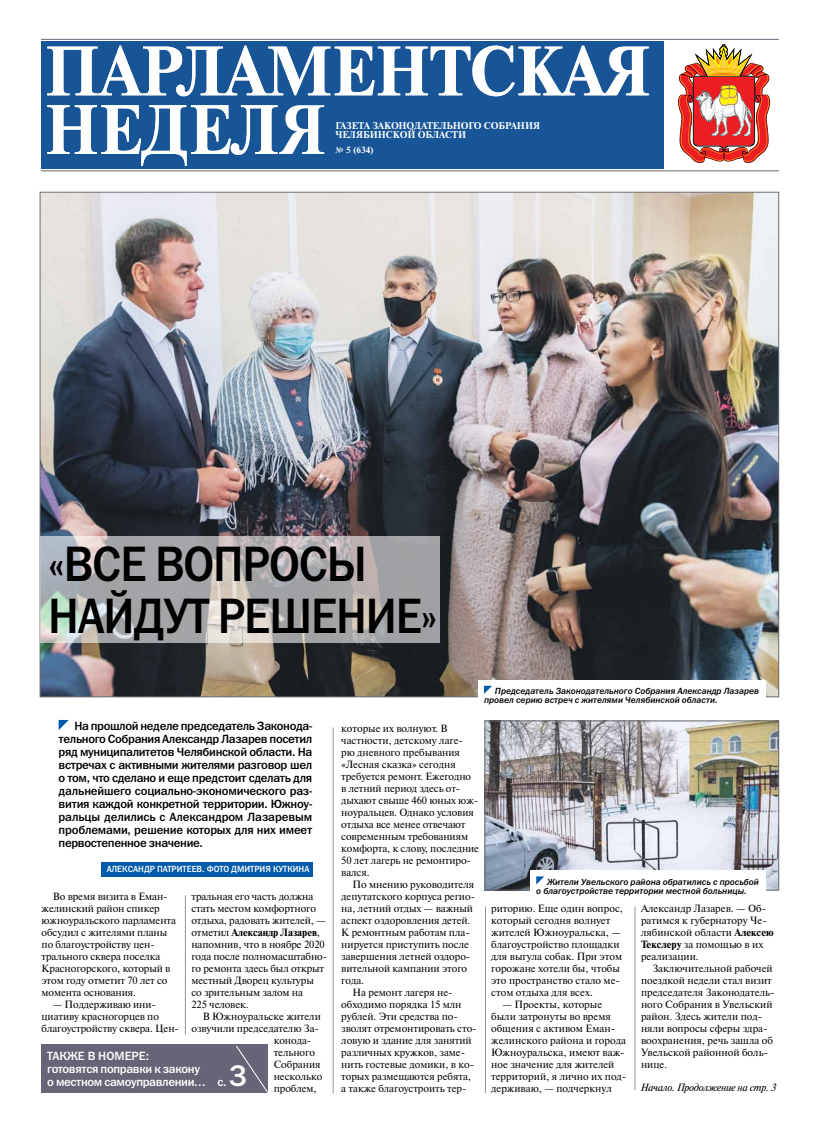
<style>
.page{position:relative;width:820px;height:1134px;background:#fff}
.page>*{position:absolute;margin:0;border:0;box-sizing:border-box;transform-origin:0 0}
.t1{font:700 69.6px/58.6px "Newton C";color:#fff;scale:.95 1}
.t2{font:50px/52px "Franklin Gothic Medium C";letter-spacing:-.025em;color:#000;scale:.91 1}
.t3{font:30px "Franklin Gothic Medium C";color:#fff}
.t4{font:12px/13px "Franklin Gothic Medium C";letter-spacing:-.03em;color:#000;text-align:justify}
.t5{font:12px/13px "Franklin Gothic Medium C";letter-spacing:-.03em;color:#fff}
.t6{font:10.5px/12px "Newton C";letter-spacing:-.005em;color:#000}
.t7{font:italic 10.5px "Newton C";letter-spacing:-.03em;color:#000}
.t8{font:700 9.8px "Newton C";color:#fff}
.t9{font:italic 9px/9px "Franklin Gothic Medium C";color:#000}
.t10{font:9px "Franklin Gothic Medium C";color:#fff;scale:.95 1}
.t11{font:700 9px "Newton C";color:#fff}
.s1{font-family:"Minion Pro"}
.s2{font-weight:700}
</style>
<div class="page">
<div style="left:41px;top:41px;width:622px;height:127px;background:#175597"></div>
<img style="left:678px;top:44px;width:91px;height:119px">
<hr style="left:41px;top:170px;width:737px;height:1px;background:#666577">
<hr style="left:41px;top:39px;width:737px;height:1px;background:#666577">
<img style="left:42px;top:194px;width:734px;height:501px">
<svg style="left:40px;top:537px;width:399px;height:106px;background:#b1b1b2"></svg>
<div style="left:478px;top:680px;width:287px;height:33px;background:#fff"></div>
<svg style="left:484px;top:686px;width:8px;height:8px"></svg>
<svg style="left:59px;top:720px;width:10px;height:10px"></svg>
<div style="left:101px;top:862px;width:211px;height:14px;background:#005baa"></div>
<img style="left:486px;top:723px;width:290px;height:165px">
<div style="left:484px;top:721px;width:294px;height:169px;border:1px solid #696a6d"></div>
<div style="left:530px;top:871px;width:235px;height:30px;background:#fff"></div>
<svg style="left:536px;top:876px;width:8px;height:8px"></svg>
<div style="left:41px;top:1045px;width:227px;height:48px;background:#666577"></div>
<svg style="left:235px;top:1044px;width:33px;height:49px"></svg>
<hr style="left:185px;top:895px;width:1px;height:140px;background:#939598">
<hr style="left:333px;top:727px;width:1px;height:366px;background:#939598">
<hr style="left:485px;top:907px;width:1px;height:186px;background:#939598">
<hr style="left:634px;top:907px;width:1px;height:183px;background:#939598">
<h1 class="t1" style="left:45px;top:42px;width:638px">ПАРЛАМЕНТСКАЯ<br>НЕДЕЛЯ</h1>
<p class="t8" style="left:335px;top:120px;width:24px">Газета</p>
<p class="t8" style="left:372px;top:120px;width:8px">Зак</p>
<p class="t8" style="left:391px;top:120px;width:31px">онодател</p>
<p class="t8" style="left:446px;top:120px;width:67px">ьного Cобран</p>
<p class="t8" style="left:525px;top:120px;width:14px">ия</p>
<p class="t8" style="left:335px;top:130px;width:15px">Челя</p>
<p class="t8" style="left:363px;top:130px;width:23px">бинск</p>
<p class="t8" style="left:399px;top:130px;width:40px">ой област</p>
<p class="t8" style="left:458px;top:130px;width:10px">и</p>
<p class="t11" style="left:335px;top:145px;width:39px"><span class="s1">№</span> 5 (634)</p>
<h2 class="t2" style="left:48px;top:537px;width:429px">«Все вопросы найдут решение»</h2>
<p class="t9" style="left:484px;top:686px;width:276px;text-indent:11px">Председатель Законодательного Собрания Александр Лазарев провел серию встреч с жителями Челябинской области.</p>
<p class="t4" style="left:59px;top:719px;width:255px;text-indent:16px">На прошлой неделе председатель Законода&shy;тельного Собрания Александр Лазарев посетил ряд муниципалитетов Челябинской области. На встречах с активными жителями разговор шел о том, что сделано и еще предстоит сделать для дальнейшего социально-экономического раз&shy;вития каждой конкретной территории. Южноу&shy;ральцы делились с Александром Лазаревым проблемами, решение которых для них имеет первостепенное значение.</p>
<p class="t10" style="left:107px;top:864px;width:215px">александр патритеев. Фото дмитрия куткина</p>
<p class="t6" style="left:42px;top:890px;width:136px;text-indent:11px">Во время визита в Еман&shy;желинский район спикер южноуральского парламента обсудил с жителями планы по благоустройству цен&shy;трального сквера поселка<br>Красногорского, который в этом году отметит 70 лет со момента основания.</p>
<p class="t6" style="left:42px;top:998px;width:139px;text-indent:11px">— Поддерживаю ини&shy;циативу красногорцев по благоустройству сквера. Цен-</p>
<p class="t6" style="left:191px;top:890px;width:137px">тральная его часть должна стать местом комфортного отдыха, радовать жителей, — отметил <span class="s2">Александр Лазарев</span>, напомнив, что в ноябре 2020 года после полномасштабно&shy;го ремонта здесь был открыт местный Дворец культуры<br>со зрительным залом на<br>225 человек.</p>
<p class="t6" style="left:203px;top:1010px;width:119px">В Южноуральске жители</p>
<p class="t6" style="left:191px;top:1022px;width:129px">озвучили председателю За-</p>
<p class="t6" style="left:273px;top:1034px;width:39px">конода-</p>
<p class="t6" style="left:273px;top:1046px;width:43px">тельного</p>
<p class="t6" style="left:273px;top:1058px;width:48px">Собрания</p>
<p class="t6" style="left:273px;top:1070px;width:50px">несколько</p>
<p class="t6" style="left:273px;top:1082px;width:45px">проблем,</p>
<p class="t5" style="left:47px;top:1049px;width:60px">ТАКЖЕ В НОМЕРЕ</p>
<p class="t5" style="left:47px;top:1049px;width:181px;text-indent:99px">:<br>готовятся поправки к закону<br>о местном самоуправлении... с.</p>
<h3 class="t3" style="left:228px;top:1059px;width:20px">3</h3>
<p class="t6" style="left:341px;top:722px;width:139px">которые их волнуют. В частности, детскому лаге&shy;рю дневного пребывания «Лесная сказка» сегодня требуется ремонт. Ежегодно<br>в летний период здесь от&shy;дыхают свыше 460 юных юж&shy;ноуральцев. Однако условия отдыха все менее отвечают современным требованиям комфорта, к слову, последние<br>50 лет лагерь не ремонтиро&shy;вался.</p>
<p class="t6" style="left:352px;top:879px;width:123px">По мнению руководителя</p>
<p class="t6" style="left:341px;top:891px;width:135px">депутатского корпуса регио-</p>
<p class="t6" style="left:341px;top:903px;width:133px">на, летний отдых — важный</p>
<p class="t6" style="left:341px;top:915px;width:131px">аспект оздоровления детей.</p>
<p class="t6" style="left:341px;top:927px;width:130px">К ремонтным работам пла-</p>
<p class="t6" style="left:341px;top:939px;width:129px">нируется приступить после</p>
<p class="t6" style="left:341px;top:951px;width:130px">завершения летней оздоро-</p>
<p class="t6" style="left:341px;top:963px;width:127px">вительной кампании этого</p>
<p class="t6" style="left:341px;top:975px;width:24px">года.</p>
<p class="t6" style="left:352px;top:987px;width:102px">На ремонт лагеря не-</p>
<p class="t6" style="left:341px;top:999px;width:122px">обходимо порядка 15 млн</p>
<p class="t6" style="left:341px;top:1011px;width:118px">рублей. Эти средства по-</p>
<p class="t6" style="left:341px;top:1023px;width:137px">зволят отремонтировать сто-</p>
<p class="t6" style="left:341px;top:1035px;width:132px">ловую и здание для занятий</p>
<p class="t6" style="left:341px;top:1047px;width:125px">различных кружков, заме-</p>
<p class="t6" style="left:341px;top:1059px;width:134px">нить гостевые домики, в ко-</p>
<p class="t6" style="left:341px;top:1071px;width:131px">торых размещаются ребята,</p>
<p class="t6" style="left:341px;top:1083px;width:127px">а также благоустроить тер-</p>
<p class="t9" style="left:536px;top:877px;width:224px;text-indent:11px">Жители Увельского района обратились с просьбой о благоустройстве территории местной больницы.</p>
<p class="t6" style="left:491px;top:903px;width:133px">риторию. Еще один вопрос, который сегодня волнует жителей Южноуральска, — благоустройство площадки для выгула собак. При этом горожане хотели бы, чтобы это пространство стало ме&shy;стом отдыха для всех.</p>
<p class="t6" style="left:491px;top:999px;width:137px;text-indent:11px">— Проекты, которые были затронуты во время общения с активом Еман&shy;желинского района и города<br>Южноуральска, имеют важ&shy;ное значение для жителей территорий, я лично их под&shy;держиваю, — подчеркнул</p>
<p class="t6" style="left:640px;top:903px;width:134px">Александр Лазарев. — Об&shy;ратимся к губернатору Че&shy;лябинской области <span class="s2">Алексею<br>Текслеру</span> за помощью в их реализации.</p>
<p class="t6" style="left:640px;top:963px;width:135px;text-indent:11px">Заключительной рабочей поездкой недели стал визит председателя Законодатель&shy;ного Собрания в Увельский район. Здесь жители под&shy;няли вопросы сферы здра&shy;воохранения, речь зашла об<br>Увельской районной боль&shy;нице.</p>
<p class="t7" style="left:640px;top:1081px;width:137px">Начало. Продолжение на стр. 3</p>
</div>
